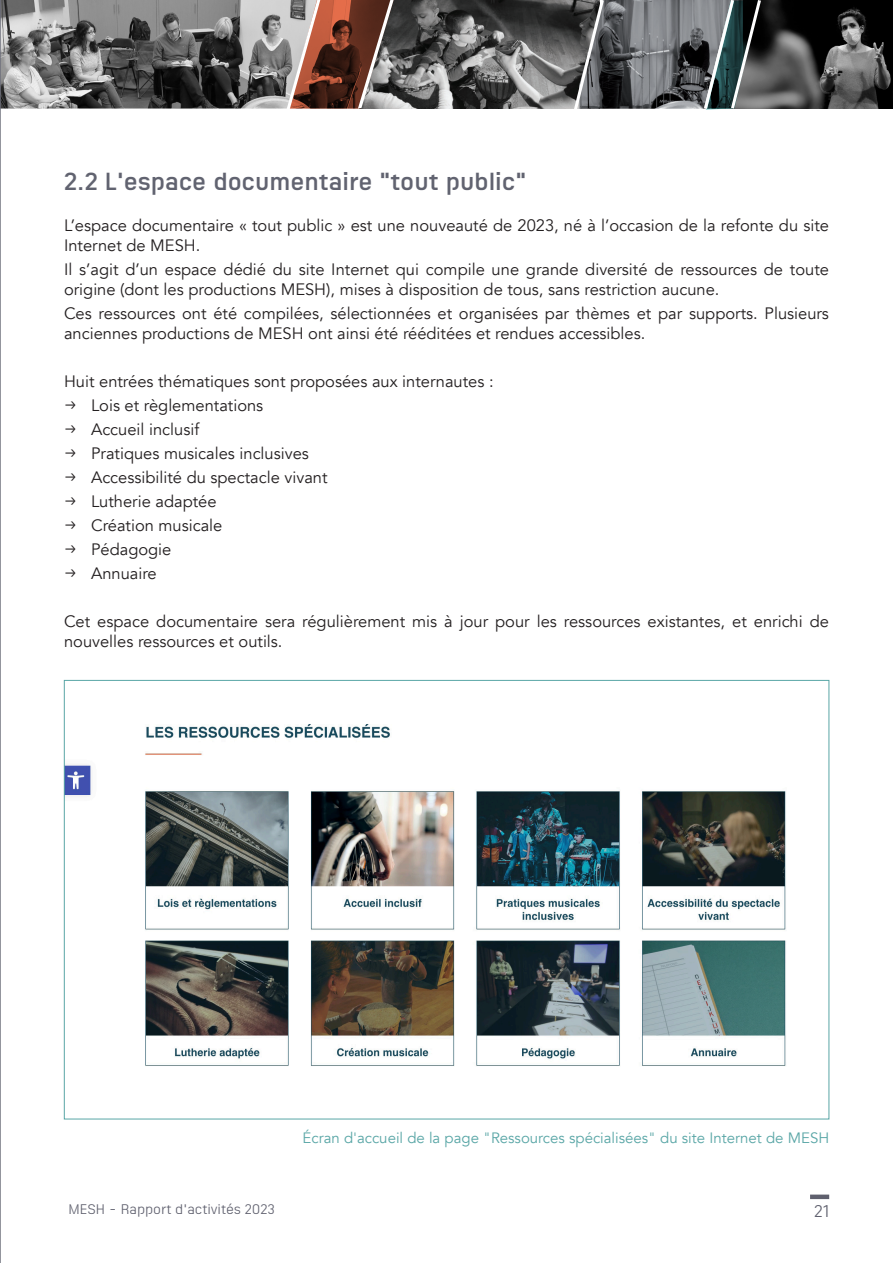
<style>
.page{position:relative;width:893px;height:1263px;background:#fff}
.page>*{position:absolute;margin:0;border:0;box-sizing:border-box;transform-origin:0 0}
.t1{font:600 24px "Sizmo Pro";color:#616370}
.t2{font:16.5px/19.8px "Avenir";color:#231f20}
.t3{font:16.5px "Sizmo Pro";color:#5f606e}
.t4{font:15px "Avenir";color:#59a6a6}
.t5{font:13.5px "Sizmo Pro";color:#5f606e}
.s1{font-family:"Sizmo Pro"}
</style>
<div class="page">
<img style="left:763px;top:0;width:130px;height:109px">
<img style="left:394px;top:0;width:178px;height:109px">
<img style="left:1px;top:0;width:285px;height:109px">
<img style="left:606px;top:0;width:96px;height:109px">
<svg style="left:572px;top:0;width:34px;height:109px"></svg>
<svg style="left:702px;top:0;width:61px;height:110px"></svg>
<svg style="left:286px;top:0;width:108px;height:109px"></svg>
<div style="left:810px;top:1194px;width:19px;height:5px;background:#5f606e"></div>
<img style="left:66px;top:724px;width:720px;height:342px">
<hr style="left:0;top:0;width:1px;height:1263px;background:#616370">
<p class="t1" style="left:64px;top:162px;width:464px">2.2 L'espace documentaire "tout public"</p>
<p class="t2" style="left:64px;top:216px;width:766px">L’espace documentaire « tout public » est une nouveauté de 2023, né à l’occasion de la refonte du site<br>Internet de MESH.</p>
<p class="t2" style="left:64px;top:260px;width:766px">Il s’agit d’un espace dédié du site Internet qui compile une grande diversité de ressources de toute origine (dont les productions MESH), mises à disposition de tous, sans restriction aucune.</p>
<p class="t2" style="left:64px;top:304px;width:766px">Ces ressources ont été compilées, sélectionnées et organisées par thèmes et par supports. Plusieurs anciennes productions de MESH ont ainsi été rééditées et rendues accessibles.</p>
<p class="t2" style="left:64px;top:372px;width:431px">Huit entrées thématiques sont proposées aux internautes :</p>
<p class="t2" style="left:64px;top:396px;width:201px"><span class="s1">→</span> Lois et règlementations</p>
<p class="t2" style="left:64px;top:420px;width:137px"><span class="s1">→</span> Accueil inclusif</p>
<p class="t2" style="left:64px;top:444px;width:246px"><span class="s1">→</span> Pratiques musicales inclusives</p>
<p class="t2" style="left:64px;top:468px;width:265px"><span class="s1">→</span> Accessibilité du spectacle vivant</p>
<p class="t2" style="left:64px;top:492px;width:154px"><span class="s1">→</span> Lutherie adaptée</p>
<p class="t2" style="left:64px;top:516px;width:160px"><span class="s1">→</span> Création musicale</p>
<p class="t2" style="left:64px;top:540px;width:109px"><span class="s1">→</span> Pédagogie</p>
<p class="t2" style="left:64px;top:564px;width:94px"><span class="s1">→</span> Annuaire</p>
<p class="t2" style="left:64px;top:612px;width:766px">Cet espace documentaire sera régulièrement mis à jour pour les ressources existantes, et enrichi de nouvelles ressources et outils.</p>
<p class="t4" style="left:303px;top:1128px;width:528px">Écran d'accueil de la page "Ressources spécialisées" du site Internet de MESH</p>
<p class="t5" style="left:69px;top:1199px;width:208px">MESH - Rapport d'activités 2023</p>
<p class="t3" style="left:814px;top:1198px;width:17px">21</p>
</div>
